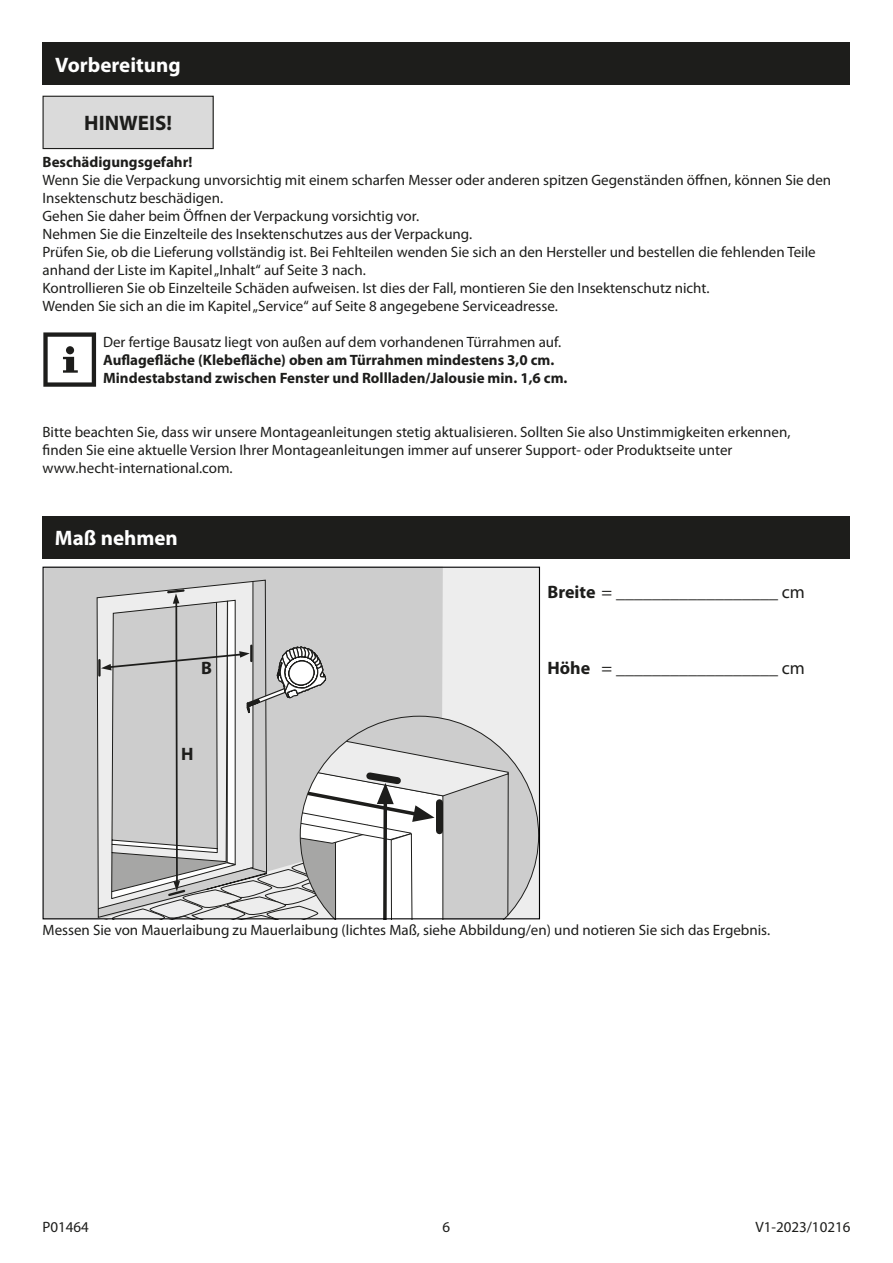
<style>
.page{position:relative;width:893px;height:1263px;background:#fff}
.page>*{position:absolute;margin:0;border:0;box-sizing:border-box;transform-origin:0 0}
.Überschrift_Balken{font:700 21px "Myriad Pro";color:#fff}
.HINWEIS{font:700 21px "Myriad Pro";color:#1d1d1b}
.t1{font:18px "Myriad Pro";color:#1d1d1b}
.t2{font:700 18px "Myriad Pro";color:#1d1d1b}
.Fließtext{font:15px/18px "Myriad Pro";color:#1d1d1b}
.Fließtext-2{font:700 15px/18px "Myriad Pro";color:#1d1d1b}
.Seitennummerierung{font:15px "Myriad Pro";color:#1d1d1b}
.s1{font-weight:700}
</style>
<div class="page">
<div style="left:43px;top:567px;width:496px;height:352px;background:#ededed"></div>
<div style="left:45px;top:569px;width:398px;height:348px;background:#cdcdcd"></div>
<svg style="left:96px;top:579px;width:172px;height:9px"></svg>
<svg style="left:509px;top:756px;width:29px;height:159px"></svg>
<svg style="left:74px;top:588px;width:435px;height:332px"></svg>
<div style="left:43px;top:43px;width:807px;height:42px;background:#1d1d1b"></div>
<div style="left:43px;top:96px;width:170px;height:53px;background:#dadada"></div>
<div style="left:43px;top:96px;width:171px;height:53px;border:1px solid #1d1d1b"></div>
<svg style="left:43px;top:332px;width:53px;height:55px"></svg>
<div style="left:42px;top:516px;width:808px;height:43px;background:#1d1d1b"></div>
<p class="Überschrift_Balken" style="left:55px;top:51px;width:127px">Vorbereitung</p>
<p class="HINWEIS" style="left:84px;top:109px;width:89px">HINWEIS!</p>
<p class="Fließtext-2" style="left:43px;top:153px;width:151px">Beschädigungsgefahr!</p>
<p class="Fließtext" style="left:43px;top:171px;width:790px">Wenn Sie die Verpackung unvorsichtig mit einem scharfen Messer oder anderen spitzen Gegenständen öffnen, können Sie den<br>Insektenschutz beschädigen.</p>
<p class="Fließtext" style="left:43px;top:207px;width:378px">Gehen Sie daher beim Öffnen der Verpackung vorsichtig vor.</p>
<p class="Fließtext" style="left:43px;top:225px;width:431px">Nehmen Sie die Einzelteile des Insektenschutzes aus der Verpackung.</p>
<p class="Fließtext" style="left:43px;top:243px;width:775px">Prüfen Sie, ob die Lieferung vollständig ist. Bei Fehlteilen wenden Sie sich an den Hersteller und bestellen die fehlenden Teile</p>
<p class="Fließtext" style="left:43px;top:261px;width:325px">anhand der Liste im Kapitel „Inhalt“ auf Seite 3 nach.</p>
<p class="Fließtext" style="left:43px;top:279px;width:669px">Kontrollieren Sie ob Einzelteile Schäden aufweisen. Ist dies der Fall, montieren Sie den Insektenschutz nicht.</p>
<p class="Fließtext" style="left:43px;top:297px;width:517px">Wenden Sie sich an die im Kapitel „Service“ auf Seite 8 angegebene Serviceadresse.</p>
<p class="Fließtext" style="left:103px;top:333px;width:460px">Der fertige Bausatz liegt von außen auf dem vorhandenen Türrahmen auf.</p>
<p class="Fließtext-2" style="left:103px;top:351px;width:466px">Auflagefläche (Klebefläche) oben am Türrahmen mindestens 3,0 cm.<br>Mindestabstand zwischen Fenster und Rollladen/Jalousie min. 1,6 cm.</p>
<p class="Fließtext" style="left:43px;top:423px;width:749px">Bitte beachten Sie, dass wir unsere Montageanleitungen stetig aktualisieren. Sollten Sie also Unstimmigkeiten erkennen, finden Sie eine aktuelle Version Ihrer Montageanleitungen immer auf unserer Support- oder Produktseite unter www.hecht-international.com.</p>
<p class="Überschrift_Balken" style="left:55px;top:524px;width:124px">Maß nehmen</p>
<p class="t2" style="left:201px;top:656px;width:12px">B</p>
<p class="t2" style="left:181px;top:742px;width:14px">H</p>
<p class="t1" style="left:547px;top:581px;width:79px"><span class="s1">Breite</span> = __________________</p>
<p class="t1" style="left:782px;top:581px;width:25px">cm</p>
<p class="t1" style="left:547px;top:656px;width:79px"><span class="s1">Höhe</span> = __________________</p>
<p class="t1" style="left:782px;top:656px;width:25px">cm</p>
<p class="Fließtext" style="left:43px;top:921px;width:729px">Messen Sie von Mauerlaibung zu Mauerlaibung (lichtes Maß, siehe Abbildung/en) und notieren Sie sich das Ergebnis.</p>
<p class="Fließtext" style="left:43px;top:1217px;width:48px">P01464</p>
<p class="Seitennummerierung" style="left:443px;top:1217px;width:9px">6</p>
<p class="Fließtext" style="left:755px;top:1217px;width:97px">V1-2023/10216</p>
</div>
